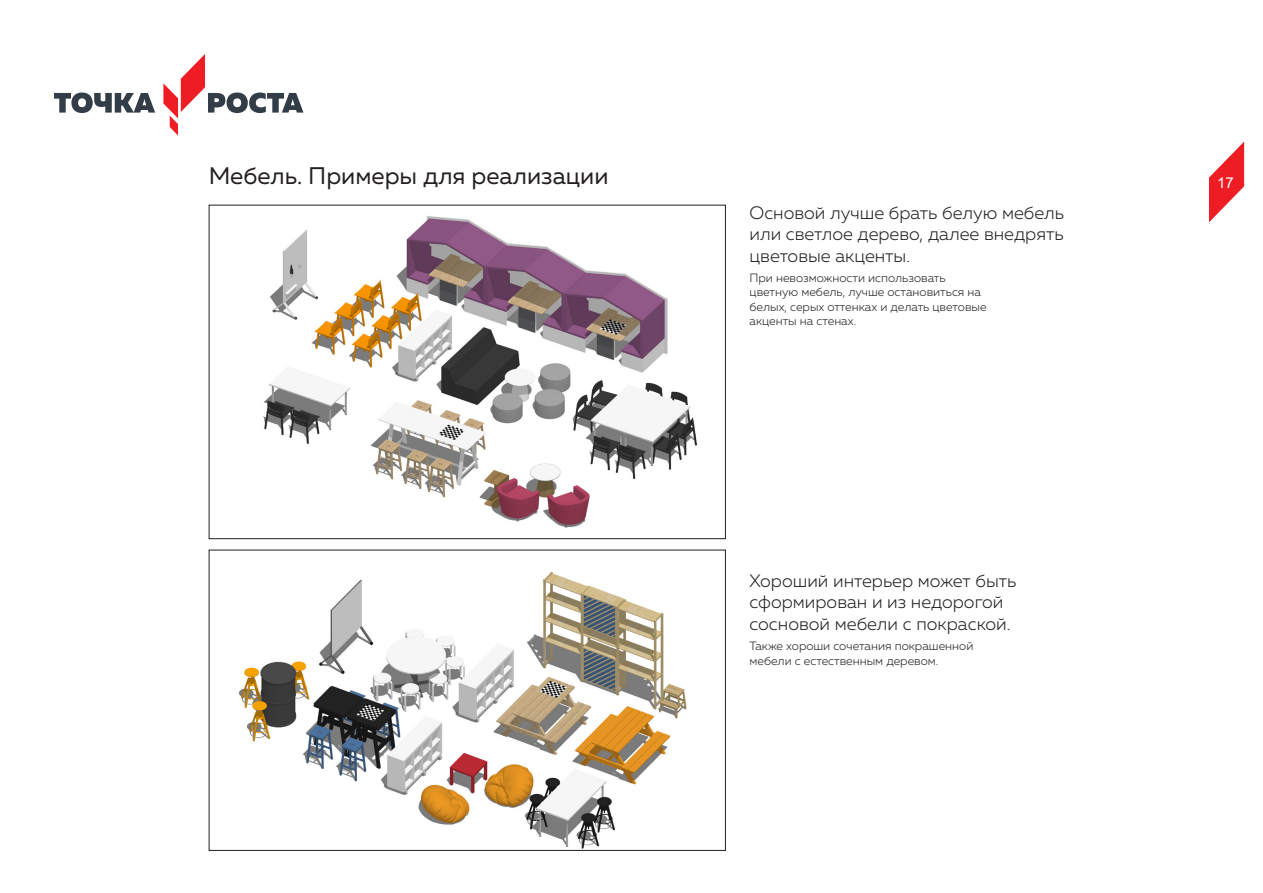
<style>
.page{position:relative;width:1263px;height:893px;background:#fff}
.page>*{position:absolute;margin:0;border:0;box-sizing:border-box;transform-origin:0 0}
.Подзаголовок{font:24px "Muller";color:#231f20}
.Основной_текст{font:300 18px/21.6px "Muller";color:#231f20;text-align:justify}
.t1{font:15px "Arial";color:#fff}
.подписи_к_картинкам{font:300 12px/14.4px "Muller";color:#231f20}
</style>
<div class="page">
<svg style="left:1209px;top:142px;width:35px;height:80px"></svg>
<svg style="left:54px;top:93px;width:101px;height:20px"></svg>
<svg style="left:163px;top:54px;width:140px;height:81px"></svg>
<img style="left:263px;top:216px;width:435px;height:312px">
<img style="left:239px;top:571px;width:448px;height:278px">
<div style="left:209px;top:550px;width:517px;height:301px;border:1px solid #231f20"></div>
<p class="Подзаголовок" style="left:209px;top:161px;width:401px">Мебель. Примеры для реализации</p>
<p class="Основной_текст" style="left:749px;top:202px;width:316px">Основой лучше брать белую мебель или светлое дерево, далее внедрять цветовые акценты.</p>
<p class="подписи_к_картинкам" style="left:749px;top:270px;width:239px">При невозможности использовать цветную мебель, лучше остановиться на белых, серых оттенках и делать цветовые акценты на стенах.</p>
<p class="Основной_текст" style="left:749px;top:570px;width:268px">Хороший интерьер может быть</p>
<p class="Основной_текст" style="left:749px;top:591px;width:262px">сформирован и из недорогой сосновой мебели с покраской.</p>
<p class="подписи_к_картинкам" style="left:749px;top:639px;width:225px">Также хороши сочетания покрашенной мебели с естественным деревом.</p>
<p class="t1" style="left:1217px;top:173px;width:18px">17</p>
</div>
